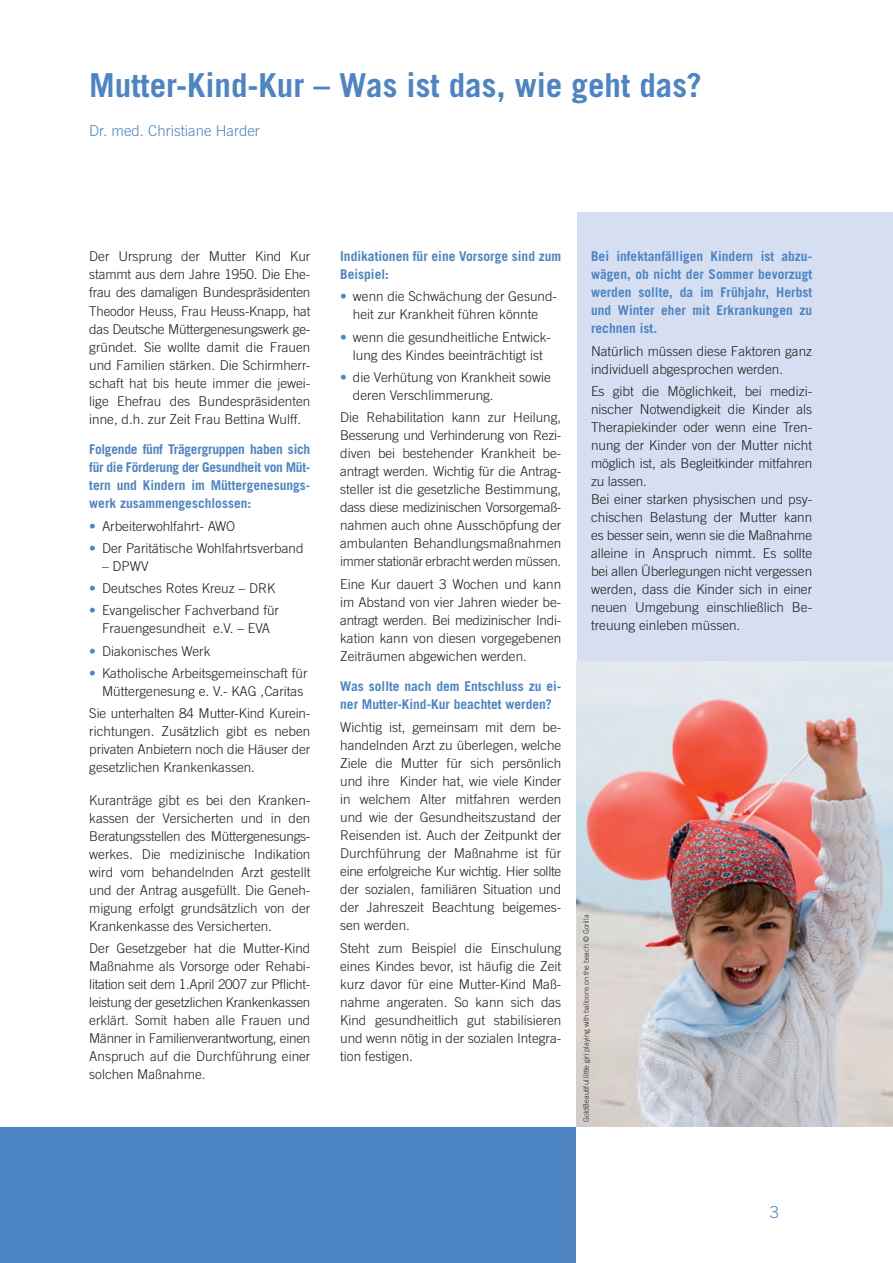
<style>
.page{position:relative;width:893px;height:1263px;background:#fff}
.page>*{position:absolute;margin:0;border:0;box-sizing:border-box;transform-origin:0 0}
.t1{font:700 33px "Trade Gothic";color:#4d84c4}
.t2{font:300 16.5px "Trade Gothic";color:#4d84c4}
.t3{font:300 15px "Trade Gothic";color:#4d84c4}
.t4{font:300 13.5px/18px "Trade Gothic";color:#231f20;text-align:justify}
.t5{font:700 13.5px/18px "Trade Gothic";color:#4d84c4;text-align:justify}
.t6{font:300 7.5px "Trade Gothic";color:#231f20}
.s1{color:#4d84c4}
</style>
<div class="page">
<div style="left:0;top:1127px;width:576px;height:136px;background:#4d84c4"></div>
<div style="left:0;top:213px;width:893px;height:914px;background:#d6dff1"></div>
<div style="left:0;top:213px;width:576px;height:914px;background:#fff"></div>
<img style="left:576px;top:661px;width:317px;height:466px">
<h1 class="t1" style="left:89px;top:65px;width:614px">Mutter-Kind-Kur – Was ist das, wie geht das?</h1>
<p class="t3" style="left:89px;top:122px;width:172px">Dr. med. Christiane Harder</p>
<p class="t4" style="left:89px;top:247px;width:223px">Der Ursprung der Mutter Kind Kur stammt aus dem Jahre 1950. Die Ehe&shy;frau des damaligen Bundespräsidenten Theodor Heuss, Frau Heuss-Knapp, hat das Deutsche Müttergenesungswerk ge&shy;gründet. Sie wollte damit die Frauen und Familien stärken. Die Schirmherr&shy;schaft hat bis heute immer die jewei&shy;lige Ehefrau des Bundespräsidenten inne, d.h. zur Zeit Frau Bettina Wulff.</p>
<p class="t5" style="left:89px;top:440px;width:223px">Folgende fünf Trägergruppen haben sich für die Förderung der Gesundheit von Müt&shy;tern und Kindern im Müttergenesungs&shy;werk zusammengeschlossen:</p>
<p class="t4" style="left:89px;top:516px;width:148px"><span class="s1">•</span> Arbeiterwohlfahrt- AWO</p>
<p class="t4" style="left:89px;top:539px;width:216px"><span class="s1">•</span> Der Paritätische Wohlfahrtsverband</p>
<p class="t4" style="left:102px;top:557px;width:48px">– DPWV</p>
<p class="t4" style="left:89px;top:579px;width:188px"><span class="s1">•</span> Deutsches Rotes Kreuz – DRK</p>
<p class="t4" style="left:89px;top:601px;width:191px;text-align:center"><span class="s1">•</span> Evangelischer Fachverband für<br>Frauengesundheit e.V. – EVA</p>
<p class="t4" style="left:89px;top:641px;width:123px"><span class="s1">•</span> Diakonisches Werk</p>
<p class="t4" style="left:102px;top:664px;width:207px;text-indent:-13px"><span class="s1">•</span> Katholische Arbeitsgemeinschaft für<br>Müttergenesung e. V.- KAG ,Caritas</p>
<p class="t4" style="left:89px;top:704px;width:223px">Sie unterhalten 84 Mutter-Kind Kurein&shy;richtungen. Zusätzlich gibt es neben privaten Anbietern noch die Häuser der gesetzlichen Krankenkassen.</p>
<p class="t4" style="left:89px;top:791px;width:223px">Kuranträge gibt es bei den Kranken&shy;kassen der Versicherten und in den Beratungsstellen des Müttergenesungs&shy;werkes. Die medizinische Indikation wird vom behandelnden Arzt gestellt und der Antrag ausgefüllt. Die Geneh&shy;migung erfolgt grundsätzlich von der Krankenkasse des Versicherten.</p>
<p class="t4" style="left:89px;top:939px;width:223px">Der Gesetzgeber hat die Mutter-Kind Maßnahme als Vorsorge oder Rehabi&shy;litation seit dem 1.April 2007 zur Pflicht&shy;leistung der gesetzlichen Krankenkassen erklärt. Somit haben alle Frauen und Männer in Familienverantwortung, einen Anspruch auf die Durchführung einer solchen Maßnahme.</p>
<p class="t5" style="left:340px;top:247px;width:223px">Indikationen für eine Vorsorge sind zum<br>Beispiel:</p>
<p class="t4" style="left:340px;top:287px;width:218px;text-align:center"><span class="s1">•</span> wenn die Schwächung der Gesund&shy;heit zur Krankheit führen könnte</p>
<p class="t4" style="left:340px;top:328px;width:212px;text-align:center"><span class="s1">•</span> wenn die gesundheitliche Entwick&shy;lung des Kindes beeinträchtigt ist</p>
<p class="t4" style="left:353px;top:368px;width:199px;text-indent:-13px"><span class="s1">•</span> die Verhütung von Krankheit sowie deren Verschlimmerung.</p>
<p class="t4" style="left:340px;top:408px;width:223px">Die Rehabilitation kann zur Heilung, Besserung und Verhinderung von Rezi&shy;diven bei bestehender Krankheit be&shy;antragt werden. Wichtig für die Antrag&shy;steller ist die gesetzliche Bestimmung, dass diese medizinischen Vorsorgemaß&shy;nahmen auch ohne Ausschöpfung der ambulanten Behandlungsmaßnahmen immer stationär erbracht werden müssen.</p>
<p class="t4" style="left:340px;top:575px;width:223px">Eine Kur dauert 3 Wochen und kann im Abstand von vier Jahren wieder be&shy;antragt werden. Bei medizinischer Indi&shy;kation kann von diesen vorgegebenen Zeiträumen abgewichen werden.</p>
<p class="t5" style="left:340px;top:677px;width:223px">Was sollte nach dem Entschluss zu ei&shy;ner Mutter-Kind-Kur beachtet werden?</p>
<p class="t4" style="left:340px;top:718px;width:223px">Wichtig ist, gemeinsam mit dem be&shy;handelnden Arzt zu überlegen, welche Ziele die Mutter für sich persönlich und ihre Kinder hat, wie viele Kinder in welchem Alter mitfahren werden und wie der Gesundheitszustand der Reisenden ist. Auch der Zeitpunkt der Durchführung der Maßnahme ist für eine erfolgreiche Kur wichtig. Hier sollte der sozialen, familiären Situation und der Jahreszeit Beachtung beigemes&shy;sen werden.</p>
<p class="t4" style="left:340px;top:939px;width:223px">Steht zum Beispiel die Einschulung eines Kindes bevor, ist häufig die Zeit kurz davor für eine Mutter-Kind Maß&shy;nahme angeraten. So kann sich das Kind gesundheitlich gut stabilisieren und wenn nötig in der sozialen Integra&shy;tion festigen.</p>
<p class="t5" style="left:591px;top:247px;width:223px">Bei infektanfälligen Kindern ist abzu&shy;wägen, ob nicht der Sommer bevorzugt werden sollte, da im Frühjahr, Herbst und Winter eher mit Erkrankungen zu rechnen ist.</p>
<p class="t4" style="left:591px;top:342px;width:223px">Natürlich müssen diese Faktoren ganz individuell abgesprochen werden.</p>
<p class="t4" style="left:591px;top:382px;width:223px;text-align:left">Es gibt die Möglichkeit, bei medizi&shy;nischer Notwendigkeit die Kinder als Therapiekinder oder wenn eine Tren&shy;nung der Kinder von der Mutter nicht möglich ist, als Begleitkinder mitfahren zu lassen.<br>Bei einer starken physischen und psy&shy;chischen Belastung der Mutter kann es besser sein, wenn sie die Maßnahme alleine in Anspruch nimmt. Es sollte bei allen Überlegungen nicht vergessen werden, dass die Kinder sich in einer neuen Umgebung einschließlich Be&shy;treuung einleben müssen.</p>
<p class="t6" style="left:582px;top:1122px;width:209px;rotate:-90deg">GoldBeautiful little girl playing with balloons on the beach © Gorilla</p>
<p class="t2" style="left:770px;top:1202px;width:11px">3</p>
</div>
